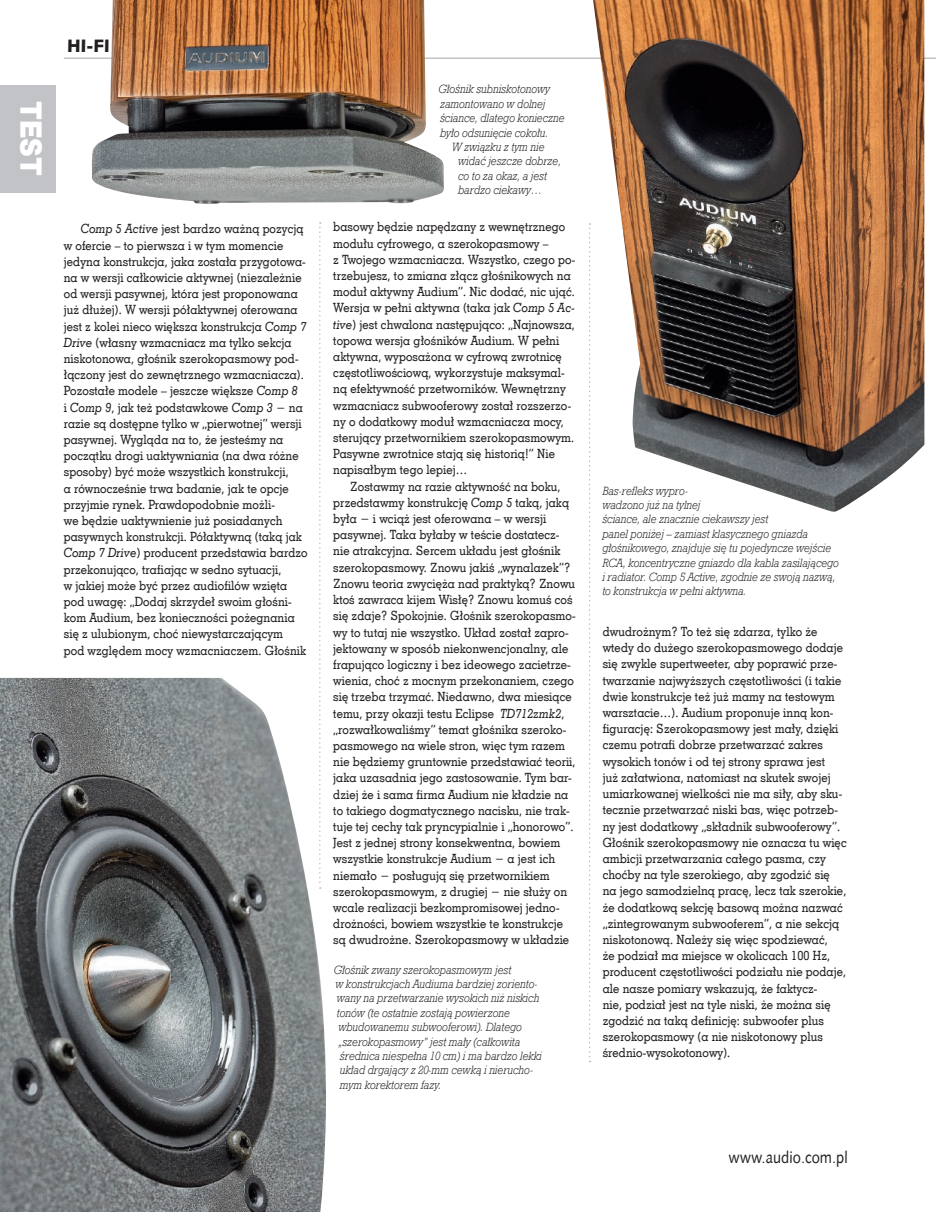
<style>
.page{position:relative;width:936px;height:1212px;background:#fff}
.page>*{position:absolute;margin:0;border:0;box-sizing:border-box;transform-origin:0 0}
.t1{font:27.15px "Swis 721 Blk 2 EU";color:#fff;scale:.9 1}
.t2{font:16.5px "Humanst 531 EU";color:#231f20;scale:.9 1}
.t3{font:12.75px/16.2px "Geo Slab 703 Md EU";letter-spacing:.01em;color:#231f20;scale:.9 1}
.t4{font:italic 12px/14.4px "Geo Slab 712 Lt EU";color:#231f20;scale:.9 1}
.s1{font-style:italic}
</style>
<div class="page">
<div style="left:0;top:85px;width:55px;height:107px;background:#c2c3c6"></div>
<img style="left:0;top:678px;width:326px;height:534px">
<hr style="left:64px;top:58px;width:871px;height:1px;background:#c2c3c6">
<svg style="left:589px;top:223px;width:1px;height:839px"></svg>
<svg style="left:319px;top:222px;width:2px;height:667px"></svg>
<img style="left:92px;top:0;width:352px;height:204px">
<img style="left:593px;top:0;width:331px;height:512px">
<h1 class="t1" style="left:50px;top:101px;width:85px;rotate:90deg">TEST</h1>
<p class="t4" style="left:439px;top:82px;width:125px">Głośnik subniskotonowy</p>
<p class="t4" style="left:440px;top:96px;width:119px">zamontowano w dolnej</p>
<p class="t4" style="left:440px;top:111px;width:140px">ściance, dlatego konieczne</p>
<p class="t4" style="left:440px;top:125px;width:121px">było odsunięcie cokołu.</p>
<p class="t4" style="left:452px;top:140px;width:104px">W związku z tym nie</p>
<p class="t4" style="left:458px;top:154px;width:116px">widać jeszcze dobrze,</p>
<p class="t4" style="left:458px;top:168px;width:100px">co to za okaz, a jest</p>
<p class="t4" style="left:458px;top:183px;width:94px">bardzo ciekawy…</p>
<p class="t3" style="left:64px;top:221px;width:272px;text-indent:17px"><span class="s1">Comp 5 Active</span> jest bardzo ważną pozycją w ofercie – to pierwsza i w tym momencie jedyna konstrukcja, jaka została przygotowa&shy;na w wersji całkowicie aktywnej (niezależnie od wersji pasywnej, która jest proponowana już dłużej). W wersji półaktywnej oferowana jest z kolei nieco większa konstrukcja <span class="s1">Comp 7<br>Drive</span> (własny wzmacniacz ma tylko sekcja niskotonowa, głośnik szerokopasmowy pod&shy;łączony jest do zewnętrznego wzmacniacza).<br>Pozostałe modele – jeszcze większe <span class="s1">Comp 8<br></span>i <span class="s1">Comp 9</span>, jak też podstawkowe <span class="s1">Comp 3</span> − na razie są dostępne tylko w „pierwotnej” wersji pasywnej. Wygląda na to, że jesteśmy na początku drogi uaktywniania (na dwa różne sposoby) być może wszystkich konstrukcji,<br>a równocześnie trwa badanie, jak te opcje przyjmie rynek. Prawdopodobnie możli-<br>we będzie uaktywnienie już posiadanych pasywnych konstrukcji. Półaktywną (taką jak <span class="s1">Comp 7 Drive</span>) producent przedstawia bardzo przekonująco, trafiając w sedno sytuacji,<br>w jakiej może być przez audiofilów wzięta pod uwagę: „Dodaj skrzydeł swoim głośni&shy;kom Audium, bez konieczności pożegnania się z ulubionym, choć niewystarczającym<br>pod względem mocy wzmacniaczem. Głośnik</p>
<p class="t3" style="left:333px;top:219px;width:270px">basowy będzie napędzany z wewnętrznego modułu cyfrowego, a szerokopasmowy –<br>z Twojego wzmacniacza. Wszystko, czego po&shy;trzebujesz, to zmiana złącz głośnikowych na moduł aktywny Audium”. Nic dodać, nic ująć.<br>Wersja w pełni aktywna (taka jak <span class="s1">Comp 5 Ac&shy;tive</span>) jest chwalona następująco: „Najnowsza, topowa wersja głośników Audium. W pełni aktywna, wyposażona w cyfrową zwrotnicę częstotliwościową, wykorzystuje maksymal&shy;ną efektywność przetworników. Wewnętrzny wzmacniacz subwooferowy został rozszerzo&shy;ny o dodatkowy moduł wzmacniacza mocy, sterujący przetwornikiem szerokopasmowym.<br>Pasywne zwrotnice stają się historią!” Nie napisałbym tego lepiej…</p>
<p class="t3" style="left:333px;top:478px;width:271px;text-indent:17px">Zostawmy na razie aktywność na boku, przedstawmy konstrukcję <span class="s1">Comp 5</span> taką, jaką była − i wciąż jest oferowana – w wersji pasywnej. Taka byłaby w teście dostatecz&shy;nie atrakcyjna. Sercem układu jest głośnik szerokopasmowy. Znowu jakiś „wynalazek”?<br>Znowu teoria zwycięża nad praktyką? Znowu ktoś zawraca kijem Wisłę? Znowu komuś coś się zdaje? Spokojnie. Głośnik szerokopasmo&shy;wy to tutaj nie wszystko. Układ został zapro&shy;jektowany w sposób niekonwencjonalny, ale frapująco logiczny i bez ideowego zacietrze&shy;wienia, choć z mocnym przekonaniem, czego się trzeba trzymać. Niedawno, dwa miesiące temu, przy okazji testu Eclipse <span class="s1">TD712zmk2</span>, „rozwałkowaliśmy” temat głośnika szeroko&shy;pasmowego na wiele stron, więc tym razem nie będziemy gruntownie przedstawiać teorii, jaka uzasadnia jego zastosowanie. Tym bar&shy;dziej że i sama firma Audium nie kładzie na to takiego dogmatycznego nacisku, nie trak&shy;tuje tej cechy tak pryncypialnie i „honorowo”.<br>Jest z jednej strony konsekwentna, bowiem wszystkie konstrukcje Audium − a jest ich niemało − posługują się przetwornikiem szerokopasmowym, z drugiej − nie służy on wcale realizacji bezkompromisowej jedno&shy;drożności, bowiem wszystkie te konstrukcje są dwudrożne. Szerokopasmowy w układzie</p>
<p class="t4" style="left:334px;top:962px;width:199px">Głośnik zwany szerokopasmowym jest</p>
<p class="t4" style="left:335px;top:977px;width:226px">w konstrukcjach Audiuma bardziej zoriento-</p>
<p class="t4" style="left:337px;top:991px;width:226px">wany na przetwarzanie wysokich niż niskich</p>
<p class="t4" style="left:337px;top:1005px;width:194px">tonów (te ostatnie zostają powierzone</p>
<p class="t4" style="left:338px;top:1020px;width:205px">wbudowanemu subwooferowi). Dlatego</p>
<p class="t4" style="left:338px;top:1034px;width:204px">„szerokopasmowy” jest mały (całkowita</p>
<p class="t4" style="left:340px;top:1049px;width:226px">średnica niespełna 10 cm) i ma bardzo lekki</p>
<p class="t4" style="left:340px;top:1063px;width:216px">układ drgający z 20-mm cewką i nierucho-</p>
<p class="t4" style="left:340px;top:1077px;width:114px">mym korektorem fazy.</p>
<p class="t4" style="left:602px;top:483px;width:264px">Bas-refleks wypro-<br>wadzono już na tylnej<br>ściance, ale znacznie ciekawszy jest<br>panel poniżej – zamiast klasycznego gniazda głośnikowego, znajduje się tu pojedyncze wejście RCA, koncentryczne gniazdo dla kabla zasilającego i radiator. Comp 5 Active, zgodnie ze swoją nazwą, to konstrukcja w pełni aktywna.</p>
<p class="t3" style="left:602px;top:623px;width:272px">dwudrożnym? To też się zdarza, tylko że wtedy do dużego szerokopasmowego dodaje się zwykle supertweeter, aby poprawić prze&shy;twarzanie najwyższych częstotliwości (i takie dwie konstrukcje też już mamy na testowym warsztacie…). Audium proponuje inną kon&shy;figurację: Szerokopasmowy jest mały, dzięki czemu potrafi dobrze przetwarzać zakres wysokich tonów i od tej strony sprawa jest<br>już załatwiona, natomiast na skutek swojej umiarkowanej wielkości nie ma siły, aby sku&shy;tecznie przetwarzać niski bas, więc potrzeb&shy;ny jest dodatkowy „składnik subwooferowy”.<br>Głośnik szerokopasmowy nie oznacza tu więc ambicji przetwarzania całego pasma, czy choćby na tyle szerokiego, aby zgodzić się na jego samodzielną pracę, lecz tak szerokie, że dodatkową sekcję basową można nazwać „zintegrowanym subwooferem”, a nie sekcją niskotonową. Należy się więc spodziewać,<br>że podział ma miejsce w okolicach 100 Hz, producent częstotliwości podziału nie podaje, ale nasze pomiary wskazują, że faktycz-<br>nie, podział jest na tyle niski, że można się zgodzić na taką definicję: subwoofer plus szerokopasmowy (a nie niskotonowy plus średnio-wysokotonowy).</p>
<p class="t2" style="left:728px;top:1146px;width:134px">www.audio.com.pl</p>
</div>
